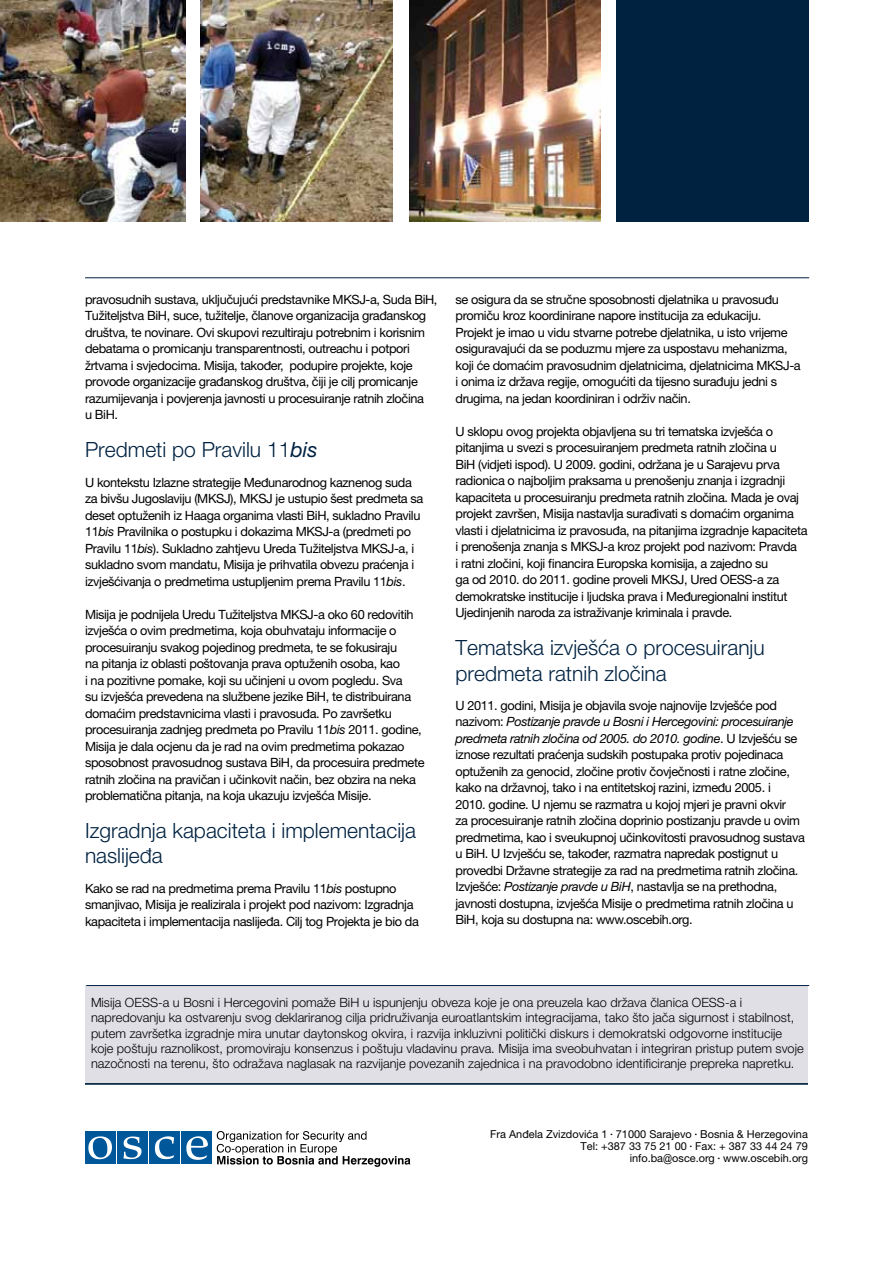
<style>
.page{position:relative;width:893px;height:1263px;background:#fff}
.page>*{position:absolute;margin:0;border:0;box-sizing:border-box;transform-origin:0 0}
.t1{font:300 21px/25.2px "Helvetica Neue LT Std";color:#002241}
.t2{font:12.75px/16.5px "Helvetica Neue LT Std";letter-spacing:-.03em;color:#000}
.t3{font:300 12.75px/15.3px "Helvetica Neue LT Std";color:#000}
.t4{font:10.95px/12px "Helvetica Neue LT Std";color:#000;text-align:right}
.s1{font-weight:400;font-style:italic}
.s2{font-style:italic}
.s3{font-size:4.5px}
.s4{font-family:"Arial Narrow";font-style:italic}
</style>
<div class="page">
<div style="left:182px;top:1131px;width:30px;height:33px;background:#00589b"></div>
<div style="left:149px;top:1131px;width:31px;height:33px;background:#00589b"></div>
<div style="left:117px;top:1131px;width:31px;height:33px;background:#00589b"></div>
<div style="left:85px;top:1131px;width:30px;height:33px;background:#00589b"></div>
<svg style="left:88px;top:1136px;width:120px;height:24px"></svg>
<svg style="left:217px;top:1131px;width:193px;height:36px"></svg>
<div style="left:617px;top:0;width:192px;height:221px;background:#002241"></div>
<hr style="left:85px;top:277px;width:724px;height:1px;background:#002241">
<img style="left:0;top:0;width:185px;height:221px">
<img style="left:201px;top:0;width:192px;height:221px">
<img style="left:409px;top:0;width:192px;height:221px">
<div style="left:85px;top:985px;width:723px;height:98px;background:#dfdfe5"></div>
<hr style="left:85px;top:1083px;width:723px;height:1px;background:#002241">
<hr style="left:86px;top:985px;width:723px;height:1px;background:#002241">
<p class="t2" style="left:85px;top:291px;width:354px">pravosudnih sustava, uključujući predstavnike MKSJ-a, Suda BiH, Tužiteljstva BiH, suce, tužitelje, članove organizacija građanskog društva, te novinare. Ovi skupovi rezultiraju potrebnim i korisnim debatama o promicanju transparentnosti, outreachu i potpori žrtvama i svjedocima. Misija, također, podupire projekte, koje provode organizacije građanskog društva, čiji je cilj promicanje razumijevanja i povjerenja javnosti u procesuiranje ratnih zločina<br>u BiH.</p>
<h1 class="t1" style="left:85px;top:437px;width:234px">Predmeti po Pravilu 11<span class="s1">bis</span></h1>
<p class="t2" style="left:85px;top:474px;width:340px">U kontekstu Izlazne strategije Međunarodnog kaznenog suda za bivšu Jugoslaviju (MKSJ), MKSJ je ustupio šest predmeta sa deset optuženih iz Haaga organima vlasti BiH, sukladno Pravilu 11<span class="s2">bis</span> Pravilnika o postupku i dokazima MKSJ-a (predmeti po Pravilu 11<span class="s2">bis</span>). Sukladno zahtjevu Ureda Tužiteljstva MKSJ-a, i sukladno svom mandatu, Misija je prihvatila obvezu praćenja i izvješćivanja o predmetima ustupljenim prema Pravilu 11<span class="s2">bis</span>.</p>
<p class="t2" style="left:85px;top:606px;width:341px">Misija je podnijela Uredu Tužiteljstva MKSJ-a oko 60 redovitih izvješća o ovim predmetima, koja obuhvataju informacije o procesuiranju svakog pojedinog predmeta, te se fokusiraju<br>na pitanja iz oblasti poštovanja prava optuženih osoba, kao<br>i na pozitivne pomake, koji su učinjeni u ovom pogledu. Sva<br>su izvješća prevedena na službene jezike BiH, te distribuirana domaćim predstavnicima vlasti i pravosuđa. Po završetku procesuiranja zadnjeg predmeta po Pravilu 11<span class="s2">bis</span> 2011. godine, Misija je dala ocjenu da je rad na ovim predmetima pokazao sposobnost pravosudnog sustava BiH, da procesuira predmete ratnih zločina na pravičan i učinkovit način, bez obzira na neka problematična pitanja, na koja ukazuju izvješća Misije.</p>
<h1 class="t1" style="left:85px;top:818px;width:333px">Izgradnja kapaciteta i implementacija naslijeđa</h1>
<p class="t2" style="left:85px;top:880px;width:335px">Kako se rad na predmetima prema Pravilu 11<span class="s2">bis</span> postupno smanjivao, Misija je realizirala i projekt pod nazivom: Izgradnja kapaciteta i implementacija naslijeđa. Cilj tog Projekta je bio da</p>
<p class="t2" style="left:455px;top:291px;width:347px">se osigura da se stručne sposobnosti djelatnika u pravosuđu promiču kroz koordinirane napore institucija za edukaciju.<br>Projekt je imao u vidu stvarne potrebe djelatnika, u isto vrijeme osiguravajući da se poduzmu mjere za uspostavu mehanizma, koji će domaćim pravosudnim djelatnicima, djelatnicima MKSJ-a i onima iz država regije, omogućiti da tijesno surađuju jedni s drugima, na jedan koordiniran i održiv način.</p>
<p class="t2" style="left:455px;top:423px;width:354px">U sklopu ovog projekta objavljena su tri tematska izvješća o pitanjima u svezi s procesuiranjem predmeta ratnih zločina u<br>BiH (vidjeti ispod). U 2009. godini, održana je u Sarajevu prva radionica o najboljim praksama u prenošenju znanja i izgradnji kapaciteta u procesuiranju predmeta ratnih zločina. Mada je ovaj projekt završen, Misija nastavlja surađivati s domaćim organima vlasti i djelatnicima iz pravosuđa, na pitanjima izgradnje kapaciteta i prenošenja znanja s MKSJ-a kroz projekt pod nazivom: Pravda<br>i ratni zločini, koji financira Europska komisija, a zajedno su<br>ga od 2010. do 2011. godine proveli MKSJ, Ured OESS-a za demokratske institucije i ljudska prava i Međuregionalni institut Ujedinjenih naroda za istraživanje kriminala i pravde.</p>
<h1 class="t1" style="left:455px;top:635px;width:311px">Tematska izvješća o procesuiranju predmeta ratnih zločina</h1>
<p class="t2" style="left:455px;top:697px;width:351px">U 2011. godini, Misija je objavila svoje najnovije Izvješće pod nazivom: <span class="s2">Postizanje pravde u Bosni i Hercegovini: procesuiranje predmeta ratnih zločina od 2005. do 2010. godine</span>. U Izvješću se iznose rezultati praćenja sudskih postupaka protiv pojedinaca optuženih za genocid, zločine protiv čovječnosti i ratne zločine, kako na državnoj, tako i na entitetskoj razini, između 2005. i<br>2010. godine. U njemu se razmatra u kojoj mjeri je pravni okvir<br>za procesuiranje ratnih zločina doprinio postizanju pravde u ovim predmetima, kao i sveukupnoj učinkovitosti pravosudnog sustava u BiH. U Izvješću se, također, razmatra napredak postignut u provedbi Državne strategije za rad na predmetima ratnih zločina.<br>Izvješće: <span class="s2">Postizanje pravde u BiH</span>, nastavlja se na prethodna, javnosti dostupna, izvješća Misije o predmetima ratnih zločina u BiH, koja su dostupna na: www.oscebih.org.</p>
<p class="t3" style="left:91px;top:994px;width:714px">Misija OESS-a u Bosni i Hercegovini pomaže BiH u ispunjenju obveza koje je ona preuzela kao država članica OESS-a i napredovanju ka ostvarenju svog deklariranog cilja pridruživanja euroatlantskim integracijama, tako što jača sigurnost i stabilnost, putem završetka izgradnje mira unutar daytonskog okvira, i razvija inkluzivni politički diskurs i demokratski odgovorne institucije koje poštuju raznolikost, promoviraju konsenzus i poštuju vladavinu prava. Misija ima sveobuhvatan i integriran pristup putem svoje nazočnosti na terenu, što odražava naglasak na razvijanje povezanih zajednica i na pravodobno identificiranje prepreka napretku.</p>
<p class="t4" style="left:490px;top:1128px;width:319px">Fra Anđela Zvizdovića 1 <span class="s3">•</span> 71000 Sarajevo <span class="s3">•</span> Bosnia &amp; Herzegovina<br>Tel: +387 33 75 21 00 <span class="s3">•</span> Fax: + 387 33 44 24 79<br>info.ba<span class="s4">@</span>osce.org <span class="s3">•</span> www.oscebih.org</p>
</div>
